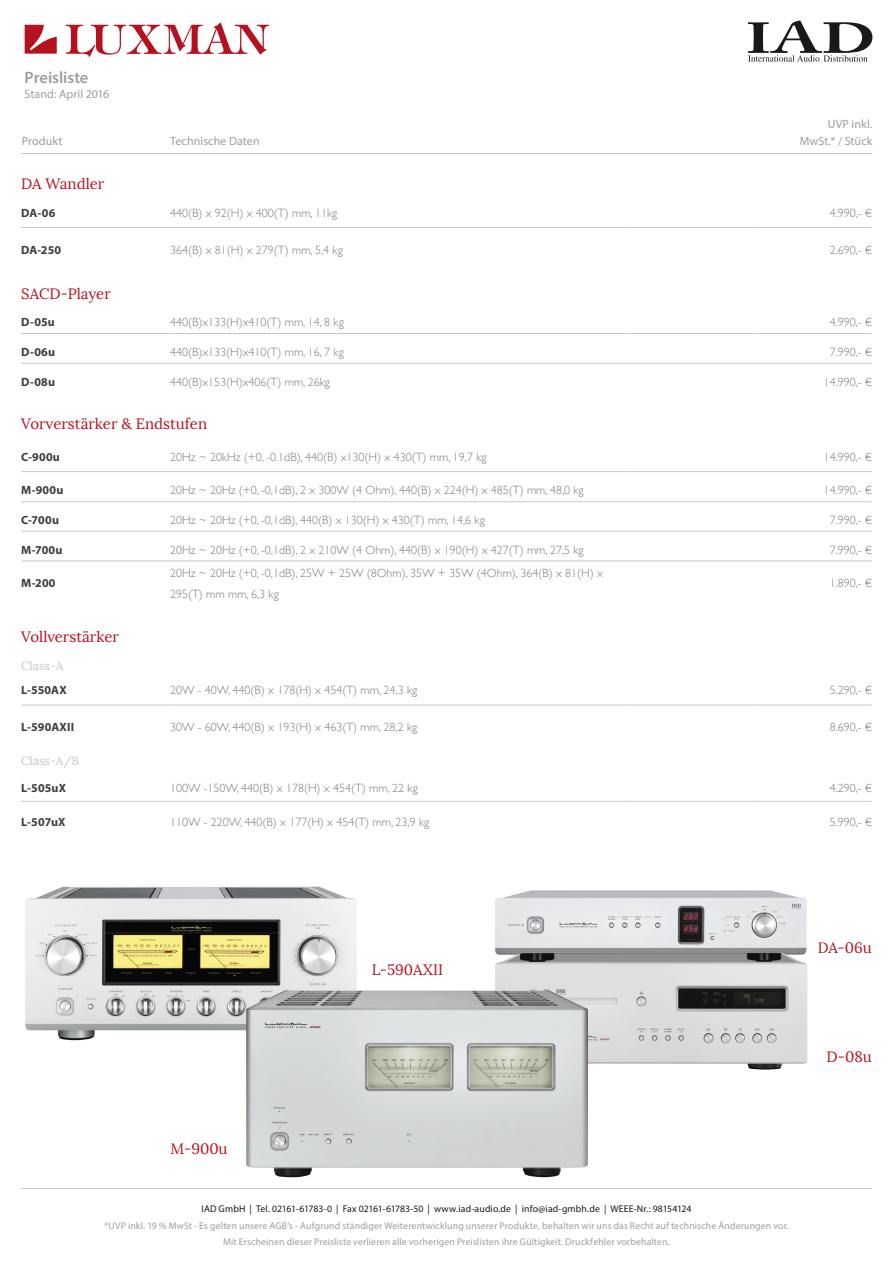
<style>
.page{position:relative;width:893px;height:1263px;background:#fff}
.page>*{position:absolute;margin:0;border:0;box-sizing:border-box;transform-origin:0 0}
.t1{font:600 16.5px "Myriad Pro";letter-spacing:-.005em;color:#9c9ea0}
.t2{font:15px "Lora";color:#b6111e}
.t3{font:300 12px/21px "Gill Sans";color:#7c7d7f}
.t4{font:700 12px "Myriad Pro";letter-spacing:.015em;color:#3d3e40}
.t5{font:12px/16.5px "Myriad Pro";letter-spacing:.005em;color:#9c9ea0;text-align:right}
.t6{font:12px "Lora";color:#c6c7c9}
.t7{font:9.75px/16.5px "Myriad Pro";letter-spacing:.015em;color:#9c9ea0;text-align:center}
.t8{font:9.75px "Myriad Pro";letter-spacing:.01em;color:#1b181c}
</style>
<div class="page">
<hr style="left:21px;top:1188px;width:851px;height:1px;background:#c6c7c9">
<svg style="left:748px;top:21px;width:124px;height:41px"></svg>
<svg style="left:66px;top:22px;width:203px;height:35px"></svg>
<svg style="left:25px;top:25px;width:32px;height:29px"></svg>
<img style="left:25px;top:886px;width:332px;height:155px">
<hr style="left:21px;top:153px;width:851px;height:1px;background:#c6c7c9">
<hr style="left:21px;top:333px;width:149px;height:1px;background:#c6c7c9">
<hr style="left:170px;top:333px;width:461px;height:1px;background:#c6c7c9">
<hr style="left:631px;top:333px;width:122px;height:1px;background:#c6c7c9">
<hr style="left:753px;top:333px;width:119px;height:1px;background:#c6c7c9">
<hr style="left:21px;top:363px;width:149px;height:1px;background:#c6c7c9">
<hr style="left:170px;top:363px;width:461px;height:1px;background:#c6c7c9">
<hr style="left:631px;top:363px;width:122px;height:1px;background:#c6c7c9">
<hr style="left:753px;top:363px;width:119px;height:1px;background:#c6c7c9">
<hr style="left:21px;top:227px;width:149px;height:1px;background:#c6c7c9">
<hr style="left:170px;top:227px;width:461px;height:1px;background:#c6c7c9">
<hr style="left:631px;top:227px;width:122px;height:1px;background:#c6c7c9">
<hr style="left:753px;top:227px;width:119px;height:1px;background:#c6c7c9">
<img style="left:495px;top:962px;width:312px;height:108px">
<img style="left:246px;top:990px;width:342px;height:187px">
<img style="left:495px;top:890px;width:312px;height:65px">
<svg style="left:818px;top:942px;width:6px;height:11px"></svg>
<img style="left:500px;top:953px;width:302px;height:9px">
<hr style="left:21px;top:705px;width:149px;height:1px;background:#c6c7c9">
<hr style="left:170px;top:705px;width:461px;height:1px;background:#c6c7c9">
<hr style="left:631px;top:705px;width:122px;height:1px;background:#c6c7c9">
<hr style="left:753px;top:705px;width:119px;height:1px;background:#c6c7c9">
<hr style="left:21px;top:801px;width:149px;height:1px;background:#c6c7c9">
<hr style="left:170px;top:801px;width:461px;height:1px;background:#c6c7c9">
<hr style="left:631px;top:801px;width:122px;height:1px;background:#c6c7c9">
<hr style="left:753px;top:801px;width:119px;height:1px;background:#c6c7c9">
<hr style="left:21px;top:471px;width:149px;height:1px;background:#c6c7c9">
<hr style="left:170px;top:471px;width:461px;height:1px;background:#c6c7c9">
<hr style="left:631px;top:471px;width:122px;height:1px;background:#c6c7c9">
<hr style="left:753px;top:471px;width:119px;height:1px;background:#c6c7c9">
<hr style="left:21px;top:501px;width:149px;height:1px;background:#c6c7c9">
<hr style="left:170px;top:501px;width:461px;height:1px;background:#c6c7c9">
<hr style="left:631px;top:501px;width:122px;height:1px;background:#c6c7c9">
<hr style="left:753px;top:501px;width:119px;height:1px;background:#c6c7c9">
<hr style="left:21px;top:531px;width:149px;height:1px;background:#c6c7c9">
<hr style="left:170px;top:531px;width:461px;height:1px;background:#c6c7c9">
<hr style="left:631px;top:531px;width:122px;height:1px;background:#c6c7c9">
<hr style="left:753px;top:531px;width:119px;height:1px;background:#c6c7c9">
<hr style="left:21px;top:560px;width:149px;height:1px;background:#c6c7c9">
<hr style="left:170px;top:560px;width:461px;height:1px;background:#c6c7c9">
<hr style="left:631px;top:560px;width:122px;height:1px;background:#c6c7c9">
<hr style="left:753px;top:560px;width:119px;height:1px;background:#c6c7c9">
<h1 class="t1" style="left:25px;top:66px;width:65px">Preisliste</h1>
<p class="t5" style="left:25px;top:86px;width:86px">Stand: April 2016</p>
<p class="t5" style="left:22px;top:132px;width:42px">Produkt</p>
<p class="t5" style="left:170px;top:132px;width:91px">Technische Daten</p>
<p class="t2" style="left:21px;top:175px;width:85px">DA Wandler</p>
<p class="t5" style="left:800px;top:116px;width:74px">UVP inkl.<br>MwSt.* / Stück</p>
<p class="t4" style="left:21px;top:205px;width:36px">DA-06</p>
<p class="t3" style="left:170px;top:202px;width:169px">440(B) x 92(H) x 400(T) mm, 11kg</p>
<p class="t3" style="left:830px;top:202px;width:44px">4.990,- €</p>
<p class="t4" style="left:21px;top:242px;width:41px">DA-250</p>
<p class="t3" style="left:170px;top:239px;width:174px">364(B) x 81(H) x 279(T) mm, 5,4 kg</p>
<p class="t3" style="left:830px;top:239px;width:44px">2.690,- €</p>
<p class="t2" style="left:21px;top:284px;width:91px">SACD-Player</p>
<p class="t4" style="left:21px;top:314px;width:35px">D-05u</p>
<p class="t3" style="left:170px;top:311px;width:175px">440(B)x133(H)x410(T) mm, 14, 8 kg</p>
<p class="t3" style="left:830px;top:311px;width:44px">4.990,- €</p>
<p class="t4" style="left:21px;top:344px;width:35px">D-06u</p>
<p class="t3" style="left:170px;top:341px;width:175px">440(B)x133(H)x410(T) mm, 16, 7 kg</p>
<p class="t3" style="left:830px;top:341px;width:44px">7.990,- €</p>
<p class="t4" style="left:21px;top:374px;width:35px">D-08u</p>
<p class="t3" style="left:170px;top:371px;width:161px">440(B)x153(H)x406(T) mm, 26kg</p>
<p class="t3" style="left:824px;top:371px;width:50px">14.990,- €</p>
<p class="t2" style="left:21px;top:415px;width:187px">Vorverstärker &amp; Endstufen</p>
<p class="t4" style="left:21px;top:449px;width:40px">C-900u</p>
<p class="t3" style="left:170px;top:446px;width:318px">20Hz ~ 20kHz (+0, -0.1dB), 440(B) x130(H) x 430(T) mm, 19,7 kg</p>
<p class="t3" style="left:824px;top:446px;width:50px">14.990,- €</p>
<p class="t4" style="left:21px;top:482px;width:44px">M-900u</p>
<p class="t3" style="left:170px;top:479px;width:415px">20Hz ~ 20Hz (+0, -0,1dB), 2 x 300W (4 Ohm), 440(B) x 224(H) x 485(T) mm, 48,0 kg</p>
<p class="t3" style="left:824px;top:479px;width:50px">14.990,- €</p>
<p class="t4" style="left:21px;top:512px;width:39px">C-700u</p>
<p class="t3" style="left:170px;top:509px;width:316px">20Hz ~ 20Hz (+0, -0,1dB), 440(B) x 130(H) x 430(T) mm, 14,6 kg</p>
<p class="t3" style="left:830px;top:509px;width:44px">7.990,- €</p>
<p class="t4" style="left:21px;top:542px;width:43px">M-700u</p>
<p class="t3" style="left:170px;top:539px;width:415px">20Hz ~ 20Hz (+0, -0,1dB), 2 x 210W (4 Ohm), 440(B) x 190(H) x 427(T) mm, 27,5 kg</p>
<p class="t3" style="left:830px;top:539px;width:44px">7.990,- €</p>
<p class="t4" style="left:21px;top:575px;width:36px">M-200</p>
<p class="t3" style="left:170px;top:562px;width:434px">20Hz ~ 20Hz (+0, -0,1dB), 25W + 25W (8Ohm), 35W + 35W (4Ohm), 364(B) x 81(H) x<br>295(T) mm mm, 6,3 kg</p>
<p class="t3" style="left:830px;top:572px;width:44px">1.890,- €</p>
<p class="t2" style="left:21px;top:627px;width:99px">Vollverstärker</p>
<p class="t6" style="left:21px;top:658px;width:44px">Class-A</p>
<p class="t4" style="left:21px;top:682px;width:47px">L-550AX</p>
<p class="t3" style="left:170px;top:679px;width:249px">20W - 40W, 440(B) x 178(H) x 454(T) mm, 24,3 kg</p>
<p class="t3" style="left:830px;top:679px;width:44px">5.290,- €</p>
<p class="t4" style="left:21px;top:719px;width:54px">L-590AXII</p>
<p class="t3" style="left:170px;top:716px;width:249px">30W - 60W, 440(B) x 193(H) x 463(T) mm, 28,2 kg</p>
<p class="t3" style="left:830px;top:716px;width:44px">8.690,- €</p>
<p class="t6" style="left:21px;top:754px;width:59px">Class-A/B</p>
<p class="t4" style="left:21px;top:780px;width:46px">L-505uX</p>
<p class="t3" style="left:170px;top:777px;width:249px">100W -150W, 440(B) x 178(H) x 454(T) mm, 22 kg</p>
<p class="t3" style="left:830px;top:777px;width:44px">4.290,- €</p>
<p class="t4" style="left:21px;top:814px;width:46px">L-507uX</p>
<p class="t3" style="left:170px;top:811px;width:261px">110W - 220W, 440(B) x 177(H) x 454(T) mm, 23,9 kg</p>
<p class="t3" style="left:830px;top:811px;width:44px">5.990,- €</p>
<p class="t2" style="left:372px;top:961px;width:73px">L-590AXII</p>
<p class="t2" style="left:818px;top:938px;width:56px">DA-06u</p>
<p class="t2" style="left:826px;top:1047px;width:47px">D-08u</p>
<p class="t2" style="left:171px;top:1139px;width:59px">M-900u</p>
<p class="t8" style="left:202px;top:1203px;width:491px">IAD GmbH | Tel. 02161-61783-0 | Fax 02161-61783-50 | www.iad-audio.de | info@iad-gmbh.de | WEEE-Nr.: 98154124</p>
<p class="t7" style="left:104px;top:1217px;width:686px">*UVP inkl. 19 % MwSt - Es gelten unsere AGB‘s - Aufgrund ständiger Weiterentwicklung unserer Produkte, behalten wir uns das Recht auf technische Änderungen vor.<br>Mit Erscheinen dieser Preisliste verlieren alle vorherigen Preislisten ihre Gültigkeit. Druckfehler vorbehalten.</p>
</div>
